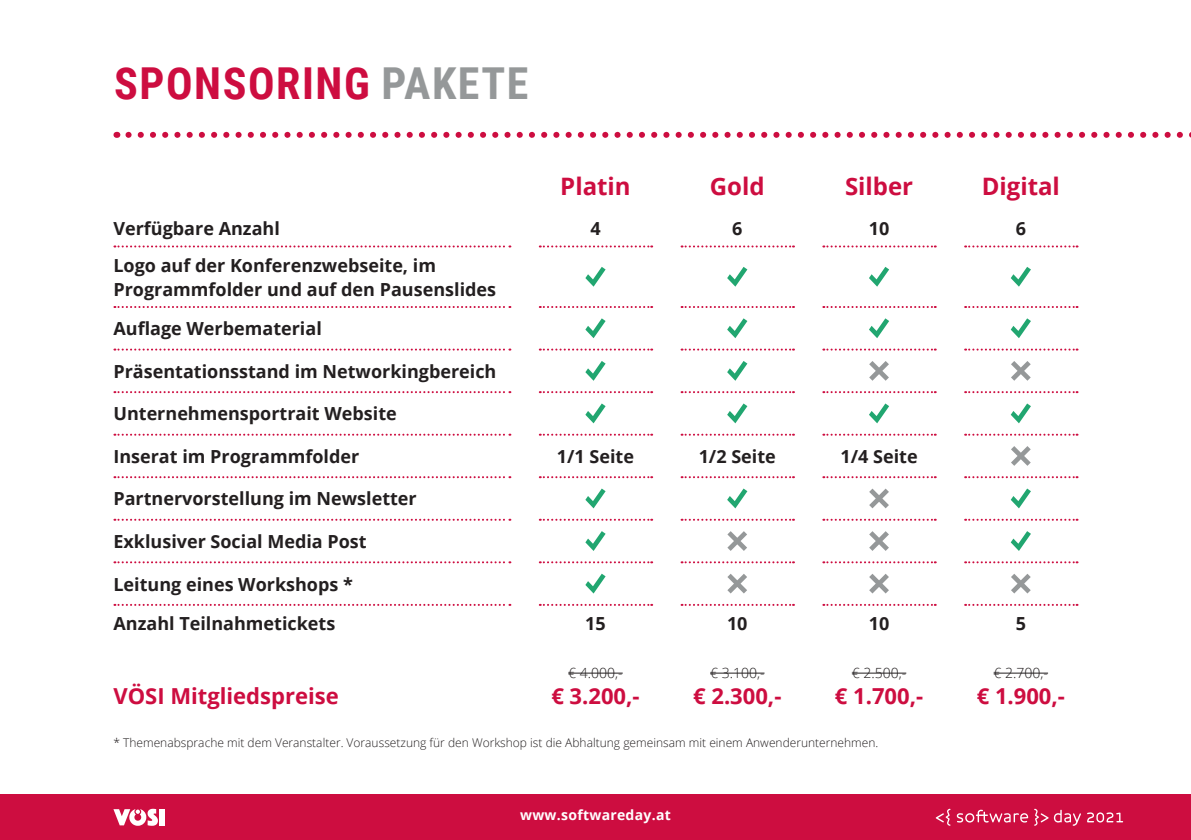
<style>
.page{position:relative;width:1191px;height:840px;background:#fff}
.page>*{position:absolute;margin:0;border:0;box-sizing:border-box;transform-origin:0 0}
.HL2{font:700 44px "Roboto Condensed";letter-spacing:.035em;color:#cd0d40}
.HL3{font:700 24px "Open Sans";color:#cd0d40}
.FLIESS{font:700 22px "Open Sans";color:#cd0d40}
.FLIESS-2{font:700 18px/24px "Open Sans";color:#231f20}
.FLIESS-3{font:300 14px "Open Sans";color:#231f20}
.t1{font:700 14px "Open Sans";letter-spacing:.02em;color:#fff}
.KLEIN{font:300 12px "Open Sans";color:#231f20}
.s1{color:#959899}
</style>
<div class="page">
<svg style="left:128px;top:132px;width:1062px;height:6px"></svg>
<svg style="left:510px;top:245px;width:427px;height:429px"></svg>
<svg style="left:114px;top:245px;width:396px;height:2px"></svg>
<svg style="left:114px;top:306px;width:396px;height:2px"></svg>
<svg style="left:114px;top:348px;width:396px;height:2px"></svg>
<svg style="left:114px;top:391px;width:396px;height:2px"></svg>
<svg style="left:114px;top:433px;width:396px;height:2px"></svg>
<svg style="left:114px;top:476px;width:396px;height:2px"></svg>
<svg style="left:114px;top:518px;width:396px;height:2px"></svg>
<svg style="left:114px;top:561px;width:396px;height:2px"></svg>
<svg style="left:114px;top:603px;width:396px;height:2px"></svg>
<svg style="left:540px;top:245px;width:112px;height:2px"></svg>
<svg style="left:540px;top:306px;width:112px;height:2px"></svg>
<svg style="left:540px;top:348px;width:112px;height:2px"></svg>
<svg style="left:540px;top:391px;width:112px;height:2px"></svg>
<svg style="left:540px;top:433px;width:112px;height:2px"></svg>
<svg style="left:540px;top:476px;width:112px;height:2px"></svg>
<svg style="left:540px;top:518px;width:112px;height:2px"></svg>
<svg style="left:540px;top:561px;width:112px;height:2px"></svg>
<svg style="left:540px;top:603px;width:112px;height:2px"></svg>
<svg style="left:681px;top:245px;width:113px;height:2px"></svg>
<svg style="left:681px;top:306px;width:113px;height:2px"></svg>
<svg style="left:681px;top:348px;width:113px;height:2px"></svg>
<svg style="left:681px;top:391px;width:113px;height:2px"></svg>
<svg style="left:681px;top:433px;width:113px;height:2px"></svg>
<svg style="left:681px;top:476px;width:113px;height:2px"></svg>
<svg style="left:681px;top:518px;width:113px;height:2px"></svg>
<svg style="left:681px;top:561px;width:113px;height:2px"></svg>
<svg style="left:681px;top:603px;width:113px;height:2px"></svg>
<svg style="left:823px;top:245px;width:112px;height:2px"></svg>
<svg style="left:823px;top:306px;width:112px;height:2px"></svg>
<svg style="left:823px;top:348px;width:112px;height:2px"></svg>
<svg style="left:823px;top:391px;width:112px;height:2px"></svg>
<svg style="left:823px;top:433px;width:112px;height:2px"></svg>
<svg style="left:823px;top:476px;width:112px;height:2px"></svg>
<svg style="left:823px;top:518px;width:112px;height:2px"></svg>
<svg style="left:823px;top:561px;width:112px;height:2px"></svg>
<svg style="left:823px;top:603px;width:112px;height:2px"></svg>
<svg style="left:965px;top:245px;width:112px;height:2px"></svg>
<svg style="left:965px;top:306px;width:112px;height:2px"></svg>
<svg style="left:965px;top:348px;width:112px;height:2px"></svg>
<svg style="left:965px;top:391px;width:112px;height:2px"></svg>
<svg style="left:965px;top:433px;width:112px;height:2px"></svg>
<svg style="left:965px;top:476px;width:112px;height:2px"></svg>
<svg style="left:965px;top:518px;width:112px;height:2px"></svg>
<svg style="left:965px;top:561px;width:112px;height:2px"></svg>
<svg style="left:965px;top:603px;width:112px;height:2px"></svg>
<svg style="left:585px;top:267px;width:20px;height:19px"></svg>
<svg style="left:727px;top:267px;width:20px;height:19px"></svg>
<svg style="left:869px;top:267px;width:20px;height:19px"></svg>
<svg style="left:1010px;top:267px;width:21px;height:19px"></svg>
<svg style="left:585px;top:318px;width:20px;height:20px"></svg>
<svg style="left:727px;top:318px;width:20px;height:20px"></svg>
<svg style="left:869px;top:318px;width:20px;height:20px"></svg>
<svg style="left:1010px;top:318px;width:21px;height:20px"></svg>
<svg style="left:585px;top:361px;width:20px;height:19px"></svg>
<svg style="left:727px;top:361px;width:20px;height:19px"></svg>
<svg style="left:869px;top:361px;width:20px;height:19px"></svg>
<svg style="left:1011px;top:361px;width:19px;height:19px"></svg>
<svg style="left:585px;top:403px;width:20px;height:20px"></svg>
<svg style="left:727px;top:403px;width:20px;height:20px"></svg>
<svg style="left:869px;top:403px;width:20px;height:20px"></svg>
<svg style="left:1010px;top:403px;width:21px;height:20px"></svg>
<svg style="left:1011px;top:446px;width:19px;height:19px"></svg>
<svg style="left:585px;top:488px;width:20px;height:20px"></svg>
<svg style="left:727px;top:488px;width:20px;height:20px"></svg>
<svg style="left:869px;top:488px;width:20px;height:20px"></svg>
<svg style="left:1010px;top:488px;width:21px;height:20px"></svg>
<svg style="left:585px;top:531px;width:20px;height:19px"></svg>
<svg style="left:727px;top:531px;width:20px;height:19px"></svg>
<svg style="left:869px;top:531px;width:20px;height:19px"></svg>
<svg style="left:1010px;top:531px;width:21px;height:19px"></svg>
<svg style="left:585px;top:573px;width:20px;height:20px"></svg>
<svg style="left:727px;top:573px;width:20px;height:20px"></svg>
<svg style="left:869px;top:573px;width:20px;height:20px"></svg>
<svg style="left:1011px;top:574px;width:19px;height:19px"></svg>
<hr style="left:568px;top:672px;width:54px;height:1px;background:#231f20">
<hr style="left:710px;top:672px;width:54px;height:1px;background:#231f20">
<hr style="left:852px;top:672px;width:54px;height:1px;background:#231f20">
<hr style="left:993px;top:672px;width:55px;height:1px;background:#231f20">
<div style="left:0;top:794px;width:1191px;height:45px;background:#cd0d40"></div>
<svg style="left:935px;top:808px;width:113px;height:17px"></svg>
<svg style="left:1054px;top:809px;width:27px;height:16px"></svg>
<svg style="left:1087px;top:812px;width:36px;height:10px"></svg>
<div style="left:160px;top:808px;width:5px;height:16px;background:#fff"></div>
<svg style="left:113px;top:808px;width:45px;height:17px"></svg>
<p class="HL2" style="left:114px;top:53px;width:416px">SPONSORING <span class="s1">PAKETE</span></p>
<p class="HL3" style="left:560px;top:169px;width:72px">Platin</p>
<p class="HL3" style="left:710px;top:169px;width:56px">Gold</p>
<p class="HL3" style="left:845px;top:169px;width:70px">Silber</p>
<p class="HL3" style="left:981px;top:169px;width:80px">Digital</p>
<p class="FLIESS-2" style="left:113px;top:216px;width:168px">Verfügbare Anzahl</p>
<p class="FLIESS-2" style="left:590px;top:216px;width:12px">4</p>
<p class="FLIESS-2" style="left:732px;top:216px;width:12px">6</p>
<p class="FLIESS-2" style="left:868px;top:216px;width:22px">10</p>
<p class="FLIESS-2" style="left:1015px;top:216px;width:12px">6</p>
<p class="FLIESS-2" style="left:113px;top:252px;width:384px">Logo auf der Konferenzwebseite, im<br>Programmfolder und auf den Pausenslides</p>
<p class="FLIESS-2" style="left:113px;top:316px;width:210px">Auflage Werbematerial</p>
<p class="FLIESS-2" style="left:113px;top:358px;width:384px">Präsentationsstand im Networkingbereich</p>
<p class="FLIESS-2" style="left:113px;top:401px;width:285px">Unternehmensportrait Website</p>
<p class="FLIESS-2" style="left:113px;top:443px;width:247px">Inserat im Programmfolder</p>
<p class="FLIESS-2" style="left:557px;top:443px;width:79px">1/1 Seite</p>
<p class="FLIESS-2" style="left:698px;top:443px;width:79px">1/2 Seite</p>
<p class="FLIESS-2" style="left:840px;top:443px;width:79px">1/4 Seite</p>
<p class="FLIESS-2" style="left:113px;top:486px;width:305px">Partnervorstellung im Newsletter</p>
<p class="FLIESS-2" style="left:113px;top:528px;width:255px">Exklusiver Social Media Post</p>
<p class="FLIESS-2" style="left:113px;top:571px;width:241px">Leitung eines Workshops *</p>
<p class="FLIESS-2" style="left:113px;top:610px;width:223px">Anzahl Teilnahmetickets</p>
<p class="FLIESS-2" style="left:585px;top:610px;width:22px">15</p>
<p class="FLIESS-2" style="left:727px;top:610px;width:22px">10</p>
<p class="FLIESS-2" style="left:868px;top:610px;width:22px">10</p>
<p class="FLIESS-2" style="left:1015px;top:610px;width:12px">5</p>
<p class="FLIESS" style="left:113px;top:680px;width:227px">VÖSI Mitgliedspreise</p>
<p class="FLIESS-3" style="left:568px;top:662px;width:56px">€ 4.000,-</p>
<p class="FLIESS" style="left:551px;top:680px;width:90px">€ 3.200,-</p>
<p class="FLIESS-3" style="left:710px;top:662px;width:56px">€ 3.100,-</p>
<p class="FLIESS" style="left:693px;top:680px;width:90px">€ 2.300,-</p>
<p class="FLIESS-3" style="left:852px;top:662px;width:56px">€ 2.500,-</p>
<p class="FLIESS" style="left:835px;top:680px;width:90px">€ 1.700,-</p>
<p class="KLEIN" style="left:113px;top:734px;width:766px">* Themenabsprache mit dem Veranstalter. Voraussetzung für den Workshop ist die Abhaltung gemeinsam mit einem Anwenderunternehmen.</p>
<p class="t1" style="left:520px;top:804px;width:152px">www.softwareday.at</p>
<p class="FLIESS-3" style="left:993px;top:662px;width:56px">€ 2.700,-</p>
<p class="FLIESS" style="left:976px;top:680px;width:90px">€ 1.900,-</p>
</div>
